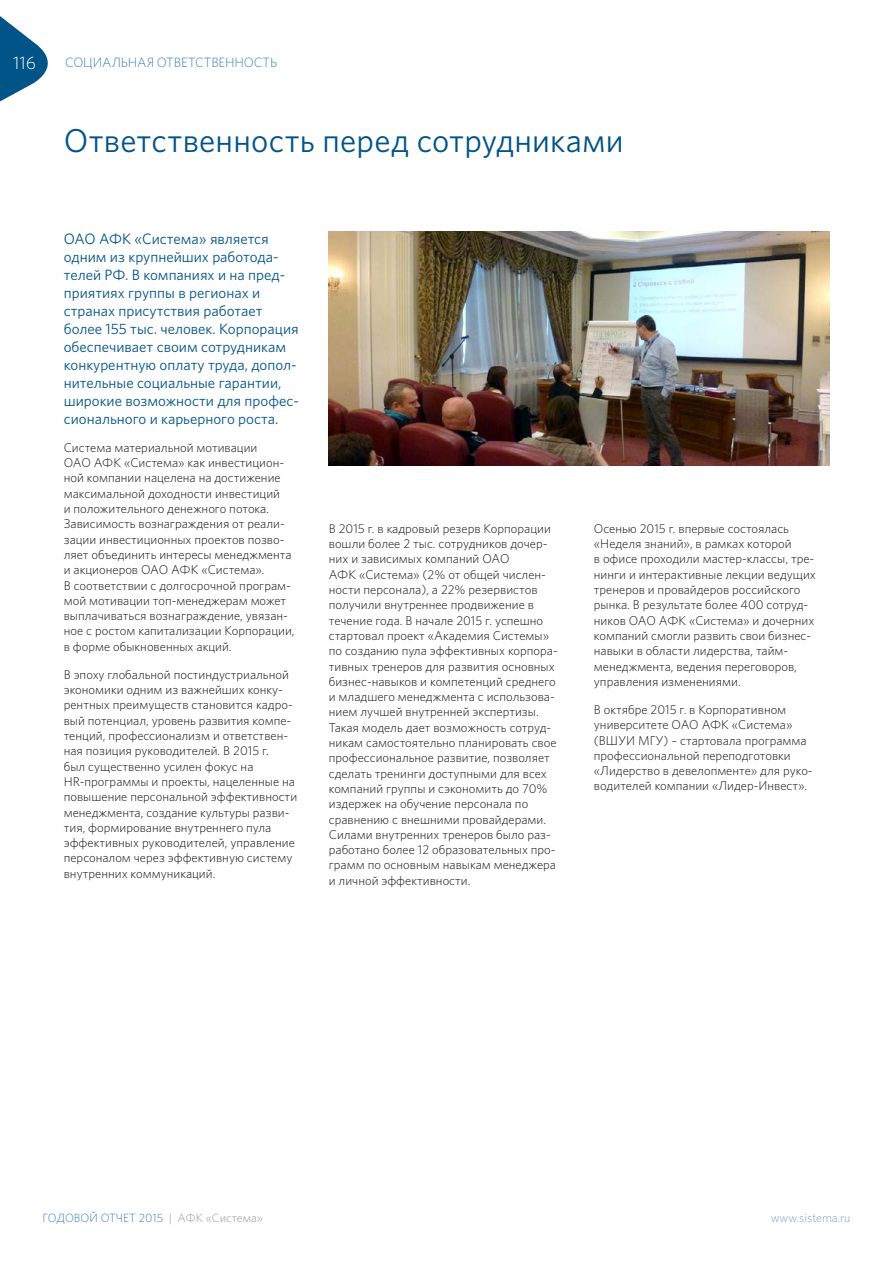
<style>
.page{position:relative;width:893px;height:1263px;background:#fff}
.page>*{position:absolute;margin:0;border:0;box-sizing:border-box;transform-origin:0 0}
.t1{font:33px "Whitney";letter-spacing:.005em;color:#005487}
.t2{font:300 18px "Whitney";color:#fff}
.t3{font:15px/18px "Whitney";color:#005487}
.t4{font:300 13.5px "Whitney";letter-spacing:-.015em;color:#3d80b3}
.t5{font:300 12.75px/15.3px "Whitney";color:#121211}
.t6{font:300 12px "Whitney";color:#3d80b3}
.t7{font:300 12px "Whitney";color:#7f9ec2}
.s1{color:#969693}
</style>
<div class="page">
<svg style="left:0;top:16px;width:48px;height:86px"></svg>
<img style="left:329px;top:232px;width:500px;height:234px">
<h2 class="t2" style="left:13px;top:50px;width:25px">116</h2>
<p class="t4" style="left:65px;top:54px;width:213px">СОЦИАЛЬНАЯ ОТВЕТСТВЕННОСТЬ</p>
<h1 class="t1" style="left:64px;top:119px;width:561px">Ответственность перед сотрудниками</h1>
<p class="t3" style="left:64px;top:229px;width:237px">ОАО АФК «Система» является одним из крупнейших работода&shy;телей РФ. В компаниях и на пред&shy;приятиях группы в регионах и странах присутствия работает более 155 тыс. человек. Корпорация обеспечивает своим сотрудникам конкурентную оплату труда, допол&shy;нительные социальные гарантии, широкие возможности для профес&shy;сионального и карьерного роста.</p>
<p class="t5" style="left:64px;top:439px;width:232px">Система материальной мотивации<br>ОАО АФК «Система» как инвестицион&shy;ной компании нацелена на достижение максимальной доходности инвестиций<br>и положительного денежного потока.<br>Зависимость вознаграждения от реали&shy;зации инвестиционных проектов позво&shy;ляет объединить интересы менеджмента и акционеров ОАО АФК «Система».<br>В соответствии с долгосрочной програм&shy;мой мотивации топ-менеджерам может выплачиваться вознаграждение, увязан&shy;ное с ростом капитализации Корпорации, в форме обыкновенных акций.</p>
<p class="t5" style="left:64px;top:666px;width:235px">В эпоху глобальной постиндустриальной экономики одним из важнейших конку&shy;рентных преимуществ становится кадро&shy;вый потенциал, уровень развития компе&shy;тенций, профессионализм и ответствен&shy;ная позиция руководителей. В 2015 г.<br>был существенно усилен фокус на HR-программы и проекты, нацеленные на повышение персональной эффективности менеджмента, создание культуры разви&shy;тия, формирование внутреннего пула эффективных руководителей, управление персоналом через эффективную систему внутренних коммуникаций.</p>
<p class="t5" style="left:329px;top:520px;width:230px">В 2015 г. в кадровый резерв Корпорации вошли более 2 тыс. сотрудников дочер&shy;них и зависимых компаний ОАО<br>АФК «Система» (2% от общей числен&shy;ности персонала), а 22% резервистов получили внутреннее продвижение в течение года. В начале 2015 г. успешно стартовал проект «Академия Системы» по созданию пула эффективных корпора&shy;тивных тренеров для развития основных бизнес-навыков и компетенций среднего и младшего менеджмента с использова&shy;нием лучшей внутренней экспертизы.<br>Такая модель дает возможность сотруд&shy;никам самостоятельно планировать свое профессиональное развитие, позволяет сделать тренинги доступными для всех компаний группы и сэкономить до 70% издержек на обучение персонала по сравнению с внешними провайдерами.<br>Силами внутренних тренеров было раз&shy;работано более 12 образовательных про&shy;грамм по основным навыкам менеджера и личной эффективности.</p>
<p class="t5" style="left:594px;top:520px;width:223px">Осенью 2015 г. впервые состоялась «Неделя знаний», в рамках которой<br>в офисе проходили мастер-классы, тре&shy;нинги и интерактивные лекции ведущих тренеров и провайдеров российского рынка. В результате более 400 сотруд&shy;ников ОАО АФК «Система» и дочерних компаний смогли развить свои бизнес&shy;навыки в области лидерства, тайм&shy;менеджмента, ведения переговоров, управления изменениями.</p>
<p class="t5" style="left:594px;top:701px;width:220px">В октябре 2015 г. в Корпоративном университете ОАО АФК «Система» (ВШУИ МГУ) – стартовала программа профессиональной переподготовки «Лидерство в девелопменте» для руко&shy;водителей компании «Лидер-Инвест».</p>
<p class="t6" style="left:43px;top:1210px;width:222px">ГОДОВОЙ ОТЧЕТ 2015 <span class="s1">| АФК «Система»</span></p>
<p class="t7" style="left:771px;top:1210px;width:81px">www.sistema.ru</p>
</div>
